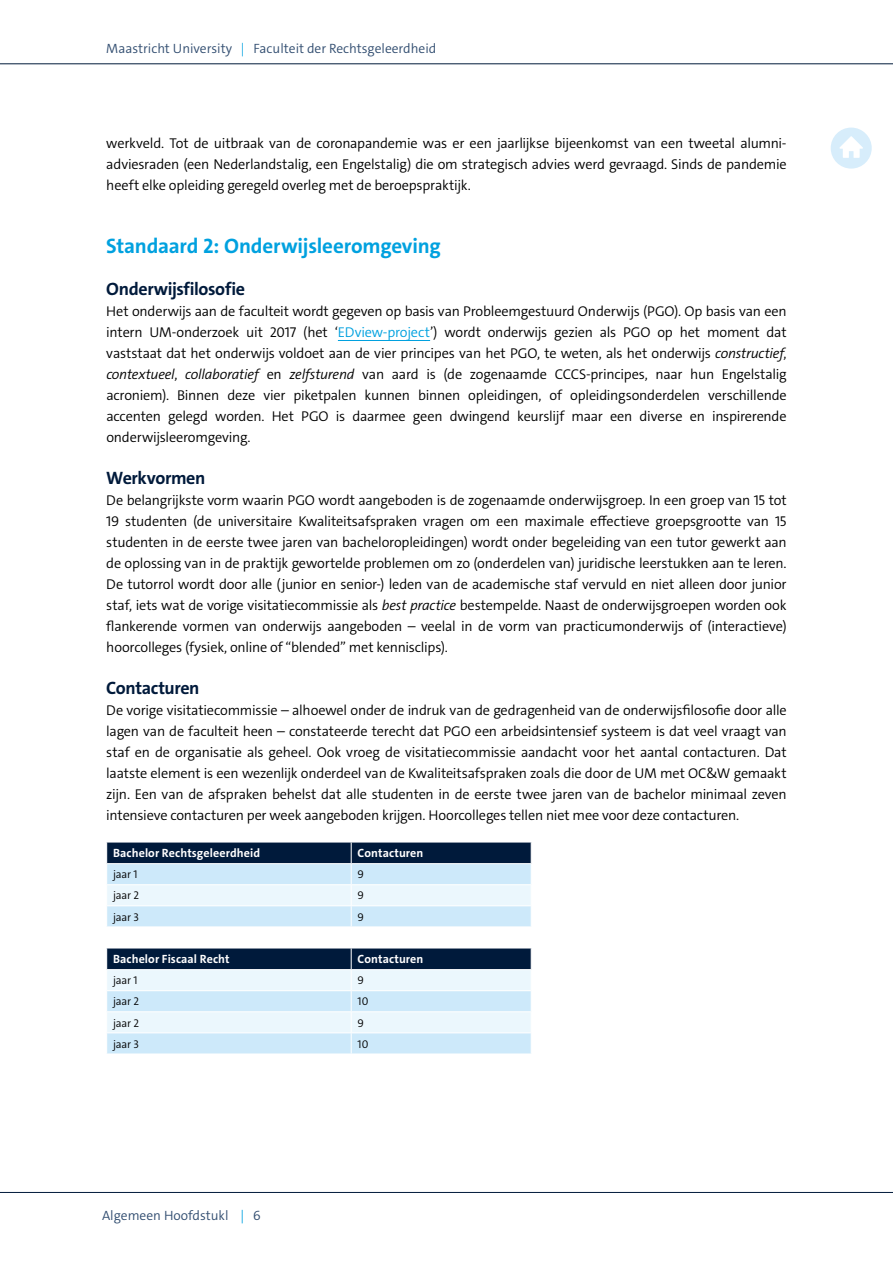
<style>
.page{position:relative;width:893px;height:1263px;background:#fff}
.page>*{position:absolute;margin:0;border:0;box-sizing:border-box;transform-origin:0 0}
.t1{font:700 21px "The Sans E4 s";letter-spacing:-.01em;color:#00a1df}
.t2{font:700 18px "The Sans E4 s";letter-spacing:-.02em;color:#001a3b}
.t3{font:300 14.25px/21px "The Sans E4 s";letter-spacing:-.015em;color:#000;text-align:justify}
.t4{font:300 13.5px "The Sans E4 s";color:#314d70}
.t5{font:700 12px "The Sans E4 s";letter-spacing:.01em;color:#fff}
.t6{font:300 11.25px "The Sans E4 s";letter-spacing:-.015em;color:#000}
.s1{color:#00a1df}
.s2{font-style:italic}
</style>
<div class="page">
<div style="left:831px;top:128px;width:41px;height:41px;background:#d7edfb;border-radius:50%"></div>
<svg style="left:839px;top:136px;width:24px;height:22px"></svg>
<hr style="left:0;top:63px;width:893px;height:1px;background:#001a3b">
<hr style="left:0;top:1192px;width:893px;height:1px;background:#001a3b">
<hr style="left:338px;top:340px;width:92px;height:1px;background:#00a1df">
<div style="left:107px;top:843px;width:424px;height:20px;background:#001a3b"></div>
<div style="left:107px;top:864px;width:424px;height:20px;background:#cde9fa"></div>
<svg style="left:107px;top:885px;width:424px;height:41px;background:#dcf0fb"></svg>
<svg style="left:107px;top:949px;width:424px;height:104px;background:#b0c5d5"></svg>
<hr style="left:106px;top:905px;width:245px;height:1px;background:#fff">
<hr style="left:351px;top:905px;width:181px;height:1px;background:#fff">
<hr style="left:106px;top:990px;width:245px;height:1px;background:#fff">
<hr style="left:351px;top:990px;width:181px;height:1px;background:#fff">
<hr style="left:106px;top:1011px;width:245px;height:1px;background:#fff">
<hr style="left:351px;top:1011px;width:181px;height:1px;background:#fff">
<hr style="left:106px;top:1032px;width:245px;height:1px;background:#fff">
<hr style="left:351px;top:1032px;width:181px;height:1px;background:#fff">
<svg style="left:351px;top:843px;width:1px;height:211px"></svg>
<hr style="left:351px;top:863px;width:181px;height:1px;background:#fff">
<svg style="left:106px;top:842px;width:1px;height:127px"></svg>
<hr style="left:351px;top:948px;width:181px;height:1px;background:#fff">
<svg style="left:531px;top:842px;width:1px;height:127px"></svg>
<hr style="left:106px;top:969px;width:245px;height:1px;background:#fff">
<hr style="left:351px;top:969px;width:181px;height:1px;background:#fff">
<p class="t4" style="left:106px;top:39px;width:332px">Maastricht University <span class="s1">|</span> Faculteit der Rechtsgeleerdheid</p>
<p class="t3" style="left:106px;top:133px;width:682px">werkveld. Tot de uitbraak van de coronapandemie was er een jaarlijkse bijeenkomst van een tweetal alumni&shy;adviesraden (een Nederlandstalig, een Engelstalig) die om strategisch advies werd gevraagd. Sinds de pandemie heeft elke opleiding geregeld overleg met de beroepspraktijk.</p>
<h1 class="t1" style="left:106px;top:233px;width:336px">Standaard 2: Onderwijsleeromgeving</h1>
<p class="t2" style="left:106px;top:278px;width:140px">Onderwijsfilosofie</p>
<p class="t3" style="left:106px;top:301px;width:682px">Het onderwijs aan de faculteit wordt gegeven op basis van Probleemgestuurd Onderwijs (PGO). Op basis van een intern UM-onderzoek uit 2017 (het ‘<span class="s1">EDview-project</span>’) wordt onderwijs gezien als PGO op het moment dat vaststaat dat het onderwijs voldoet aan de vier principes van het PGO, te weten, als het onderwijs <span class="s2">constructief</span>, <span class="s2">contextueel</span>, <span class="s2">collaboratief</span> en <span class="s2">zelfsturend</span> van aard is (de zogenaamde CCCS-principes, naar hun Engelstalig acroniem). Binnen deze vier piketpalen kunnen binnen opleidingen, of opleidingsonderdelen verschillende accenten gelegd worden. Het PGO is daarmee geen dwingend keurslijf maar een diverse en inspirerende onderwijsleeromgeving.</p>
<p class="t2" style="left:106px;top:467px;width:101px">Werkvormen</p>
<p class="t3" style="left:106px;top:490px;width:682px">De belangrijkste vorm waarin PGO wordt aangeboden is de zogenaamde onderwijsgroep. In een groep van 15 tot 19 studenten (de universitaire Kwaliteitsafspraken vragen om een maximale effectieve groepsgrootte van 15 studenten in de eerste twee jaren van bacheloropleidingen) wordt onder begeleiding van een tutor gewerkt aan de oplossing van in de praktijk gewortelde problemen om zo (onderdelen van) juridische leerstukken aan te leren.<br>De tutorrol wordt door alle (junior en senior-) leden van de academische staf vervuld en niet alleen door junior staf, iets wat de vorige visitatiecommissie als <span class="s2">best practice</span> bestempelde. Naast de onderwijsgroepen worden ook flankerende vormen van onderwijs aangeboden – veelal in de vorm van practicumonderwijs of (interactieve) hoorcolleges (fysiek, online of “blended” met kennisclips).</p>
<p class="t2" style="left:106px;top:677px;width:95px">Contacturen</p>
<p class="t3" style="left:106px;top:700px;width:682px">De vorige visitatiecommissie – alhoewel onder de indruk van de gedragenheid van de onderwijsfilosofie door alle lagen van de faculteit heen – constateerde terecht dat PGO een arbeidsintensief systeem is dat veel vraagt van staf en de organisatie als geheel. Ook vroeg de visitatiecommissie aandacht voor het aantal contacturen. Dat laatste element is een wezenlijk onderdeel van de Kwaliteitsafspraken zoals die door de UM met OC&amp;W gemaakt zijn. Een van de afspraken behelst dat alle studenten in de eerste twee jaren van de bachelor minimaal zeven intensieve contacturen per week aangeboden krijgen. Hoorcolleges tellen niet mee voor deze contacturen.</p>
<p class="t5" style="left:113px;top:845px;width:148px">Bachelor Rechtsgeleerdheid</p>
<p class="t5" style="left:358px;top:845px;width:67px">Contacturen</p>
<p class="t6" style="left:113px;top:867px;width:26px">jaar 1</p>
<p class="t6" style="left:358px;top:867px;width:8px">9</p>
<p class="t6" style="left:113px;top:888px;width:27px">jaar 2</p>
<p class="t6" style="left:358px;top:888px;width:8px">9</p>
<p class="t6" style="left:113px;top:909px;width:27px">jaar 3</p>
<p class="t6" style="left:358px;top:909px;width:8px">9</p>
<p class="t5" style="left:113px;top:951px;width:118px">Bachelor Fiscaal Recht</p>
<p class="t5" style="left:358px;top:951px;width:67px">Contacturen</p>
<p class="t6" style="left:113px;top:973px;width:26px">jaar 1</p>
<p class="t6" style="left:358px;top:973px;width:8px">9</p>
<p class="t6" style="left:113px;top:994px;width:27px">jaar 2</p>
<p class="t6" style="left:358px;top:994px;width:12px">10</p>
<p class="t6" style="left:113px;top:1015px;width:27px">jaar 2</p>
<p class="t6" style="left:358px;top:1015px;width:8px">9</p>
<p class="t6" style="left:113px;top:1036px;width:27px">jaar 3</p>
<p class="t6" style="left:358px;top:1036px;width:12px">10</p>
<p class="t4" style="left:102px;top:1207px;width:160px">Algemeen Hoofdstukl <span class="s1">|</span> 6</p>
</div>
